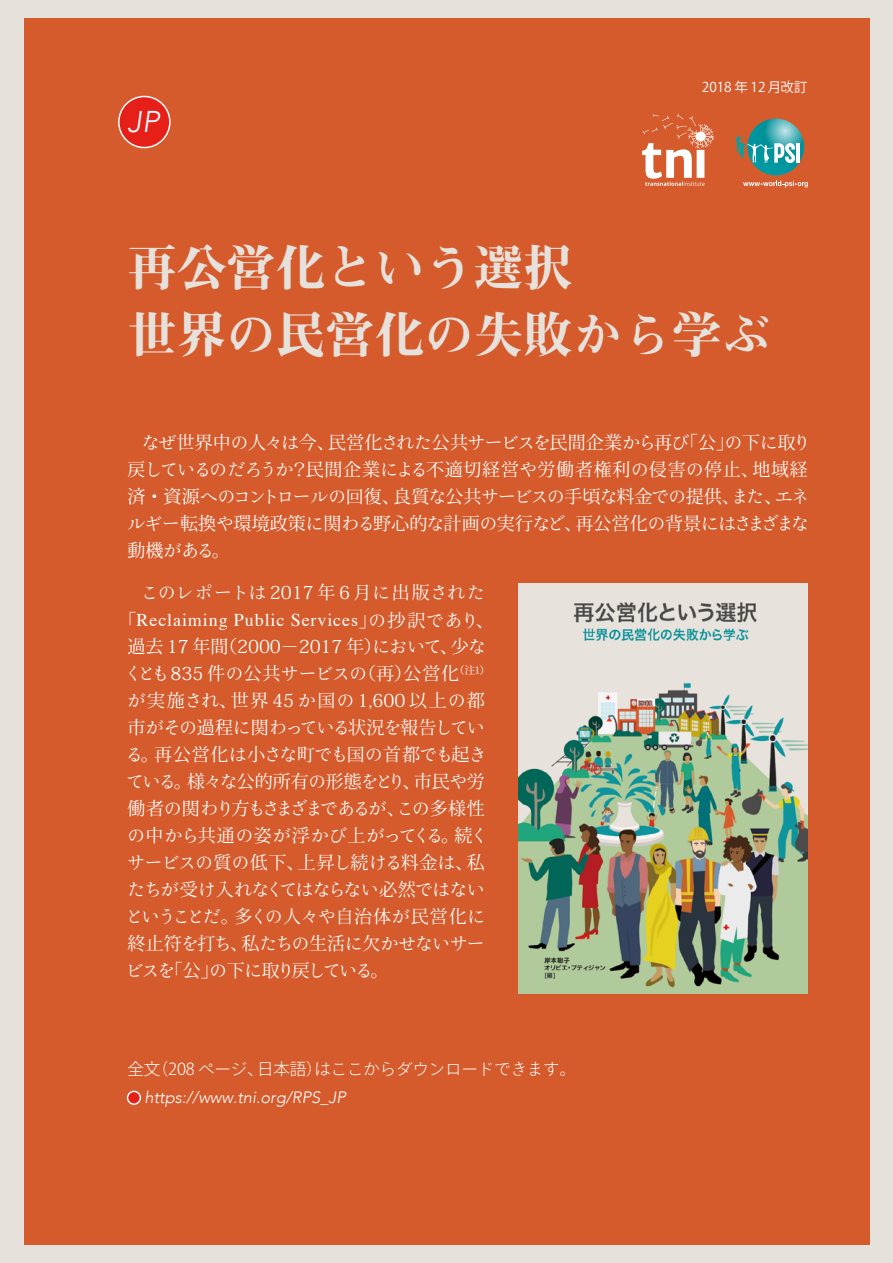
<style>
.page{position:relative;width:893px;height:1263px;background:#e7e1dc}
.page>*{position:absolute;margin:0;border:0;box-sizing:border-box;transform-origin:0 0}
.t1{font:49.5px/67.5px "Midashi Min Pr 6 N MA31";color:#e7e1dc}
.t2{font:italic 300 30px "Avenir";color:#fff}
.t3{font:18px/27px "Ryo Text Plus N";letter-spacing:-.02em;color:#fff}
.t4{font:18px "Times";letter-spacing:.05em;color:#fff}
.t5{font:18px "Ryo Text Plus N";color:#fff}
.t6{font:300 16.5px "Ryo Gothic Plus N";letter-spacing:-.01em;color:#fff}
.t7{font:italic 300 16.5px "Avenir";color:#fff}
.t8{font:13.5px "Ryo Gothic Plus N";color:#fff}
.s1{font-family:"Ryo Text Plus N"}
</style>
<div class="page">
<div style="left:24px;top:18px;width:845px;height:1227px;background:#d65b2c"></div>
<svg style="left:118px;top:96px;width:53px;height:52px"></svg>
<svg style="left:127px;top:1091px;width:14px;height:14px"></svg>
<svg style="left:642px;top:114px;width:72px;height:72px"></svg>
<svg style="left:743px;top:181px;width:65px;height:7px"></svg>
<svg style="left:747px;top:119px;width:57px;height:56px"></svg>
<hr style="left:796px;top:143px;width:3px;height:20px;background:#fff">
<svg style="left:735px;top:136px;width:60px;height:27px"></svg>
<img style="left:519px;top:584px;width:289px;height:410px">
<h2 class="t2" style="left:128px;top:104px;width:33px">JP</h2>
<p class="t8" style="left:702px;top:79px;width:107px">2018 年 12 月改訂</p>
<h1 class="t1" style="left:128px;top:233px;width:645px">再公営化という選択<br>世界の民営化の失敗から学ぶ</h1>
<p class="t3" style="left:127px;top:429px;width:685px;text-indent:15px">なぜ世界中の人々は今、民営化された公共サービスを民間企業から再び「公」の下に取り戻しているのだろうか？民間企業による不適切経営や労働者権利の侵害の停止、地域経済・資源へのコントロールの回復、良質な公共サービスの手頃な料金での提供、また、エネルギー転換や環境政策に関わる野心的な計画の実行など、再公営化の背景にはさまざまな動機がある。</p>
<p class="t5" style="left:141px;top:582px;width:346px">このレポートは 2017 年 6 月に出版された</p>
<p class="t4" style="left:119px;top:603px;width:377px"><span class="s1">「</span>Reclaiming Public Services<span class="s1">」の抄訳であり、</span></p>
<p class="t3" style="left:125px;top:633px;width:367px">過去 17 年間（2000－2017 年）において、少なくとも835 件の公共サービスの（再）公営化<sup>（注1）</sup>が実施され、世界 45 か国の 1,600 以上の都市がその過程に関わっている状況を報告している。再公営化は小さな町でも国の首都でも起きている。様々な公的所有の形態をとり、市民や労働者の関わり方もさまざまであるが、この多様性の中から共通の姿が浮かび上がってくる。続くサービスの質の低下、上昇し続ける料金は、私たちが受け入れなくてはならない必然ではないということだ。多くの人々や自治体が民営化に終止符を打ち、私たちの生活に欠かせないサービスを「公」の下に取り戻している。</p>
<p class="t6" style="left:128px;top:1059px;width:450px">全文（208 ページ、日本語）はここからダウンロードできます。</p>
<p class="t7" style="left:145px;top:1087px;width:203px">https://www.tni.org/RPS_JP</p>
</div>
